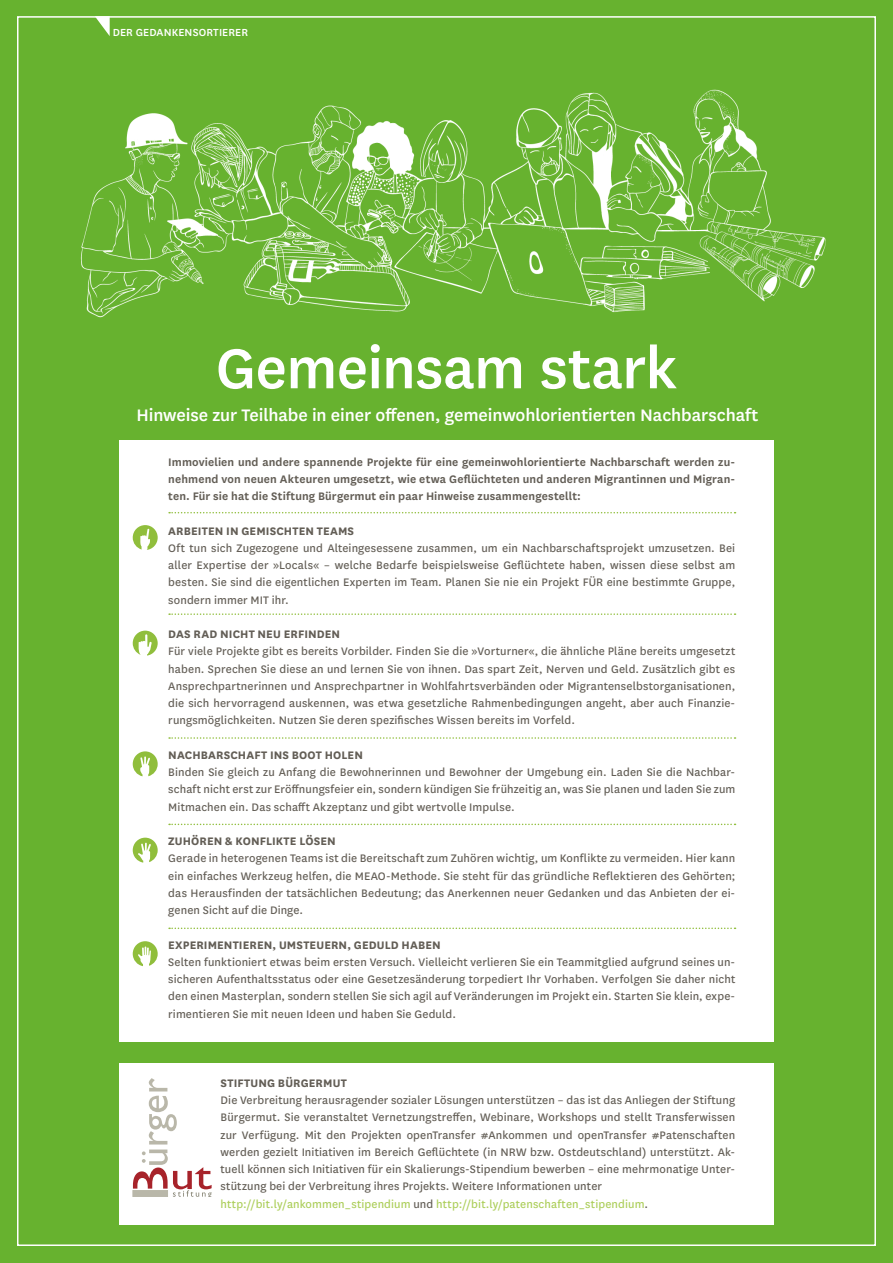
<style>
.page{position:relative;width:893px;height:1263px;background:#67b22f}
.page>*{position:absolute;margin:0;border:0;box-sizing:border-box;transform-origin:0 0}
.t1{font:500 65.55px "National";letter-spacing:-.01em;color:#fff}
.t2{font:500 19.5px "National";letter-spacing:-.005em;color:#fff}
.t3{font:12.75px/17.2px "National";letter-spacing:.01em;color:#635e56;text-align:justify}
.t4{font:600 12.75px/17.2px "National";letter-spacing:.01em;color:#635e56;text-align:justify}
.t5{font:700 12.75px "National";letter-spacing:.01em;color:#635e56}
.t6{font:500 12px "National";letter-spacing:.01em;color:#fff}
.s1{color:#acce5a}
</style>
<div class="page">
<svg style="left:95px;top:16px;width:15px;height:20px"></svg>
<div style="left:119px;top:440px;width:654px;height:602px;background:#fff"></div>
<div style="left:119px;top:1063px;width:654px;height:162px;background:#fff"></div>
<svg style="left:169px;top:512px;width:566px;height:1px"></svg>
<svg style="left:169px;top:613px;width:566px;height:2px"></svg>
<svg style="left:169px;top:737px;width:566px;height:2px"></svg>
<svg style="left:169px;top:824px;width:566px;height:1px"></svg>
<svg style="left:169px;top:927px;width:566px;height:2px"></svg>
<svg style="left:133px;top:525px;width:25px;height:25px"></svg>
<svg style="left:133px;top:631px;width:25px;height:25px"></svg>
<svg style="left:133px;top:751px;width:25px;height:25px"></svg>
<svg style="left:133px;top:838px;width:25px;height:25px"></svg>
<svg style="left:133px;top:941px;width:25px;height:25px"></svg>
<img style="left:80px;top:89px;width:746px;height:229px">
<svg style="left:133px;top:1078px;width:79px;height:118px"></svg>
<p class="t6" style="left:113px;top:24px;width:137px">DER GEDANKENSORTIERER</p>
<h1 class="t1" style="left:216px;top:324px;width:463px">Gemeinsam stark</h1>
<h2 class="t2" style="left:137px;top:402px;width:623px">Hinweise zur Teilhabe in einer offenen, gemeinwohlorientierten Nachbarschaft</h2>
<p class="t4" style="left:168px;top:452px;width:568px">Immovielien und andere spannende Projekte für eine gemeinwohlorientierte Nachbarschaft werden zu&shy;nehmend von neuen Akteuren umgesetzt, wie etwa Geflüchteten und anderen Migrantinnen und Migran&shy;ten. Für sie hat die Stiftung Bürgermut ein paar Hinweise zusammengestellt:</p>
<p class="t5" style="left:168px;top:522px;width:187px">ARBEITEN IN GEMISCHTEN TEAMS</p>
<p class="t3" style="left:168px;top:539px;width:568px">Oft tun sich Zugezogene und Alteingesessene zusammen, um ein Nachbarschaftsprojekt umzusetzen. Bei aller Expertise der »Locals« – welche Bedarfe beispielsweise Geflüchtete haben, wissen diese selbst am besten. Sie sind die eigentlichen Experten im Team. Planen Sie nie ein Projekt FÜR eine bestimmte Gruppe, sondern immer MIT ihr.</p>
<p class="t5" style="left:168px;top:625px;width:173px">DAS RAD NICHT NEU ERFINDEN</p>
<p class="t3" style="left:168px;top:642px;width:568px">Für viele Projekte gibt es bereits Vorbilder. Finden Sie die »Vorturner«, die ähnliche Pläne bereits umgesetzt haben. Sprechen Sie diese an und lernen Sie von ihnen. Das spart Zeit, Nerven und Geld. Zusätzlich gibt es Ansprechpartnerinnen und Ansprechpartner in Wohlfahrtsverbänden oder Migrantenselbstorganisationen, die sich hervorragend auskennen, was etwa gesetzliche Rahmenbedingungen angeht, aber auch Finanzie&shy;rungsmöglichkeiten. Nutzen Sie deren spezifisches Wissen bereits im Vorfeld.</p>
<p class="t5" style="left:168px;top:746px;width:196px">NACHBARSCHAFT INS BOOT HOLEN</p>
<p class="t3" style="left:168px;top:763px;width:569px">Binden Sie gleich zu Anfang die Bewohnerinnen und Bewohner der Umgebung ein. Laden Sie die Nachbar&shy;schaft nicht erst zur Eröffnungsfeier ein, sondern kündigen Sie frühzeitig an, was Sie planen und laden Sie zum Mitmachen ein. Das schafft Akzeptanz und gibt wertvolle Impulse.</p>
<p class="t5" style="left:168px;top:832px;width:169px">ZUHÖREN &amp; KONFLIKTE LÖSEN</p>
<p class="t3" style="left:168px;top:849px;width:569px">Gerade in heterogenen Teams ist die Bereitschaft zum Zuhören wichtig, um Konflikte zu vermeiden. Hier kann ein einfaches Werkzeug helfen, die MEAO-Methode. Sie steht für das gründliche Reflektieren des Gehörten; das Herausfinden der tatsächlichen Bedeutung; das Anerkennen neuer Gedanken und das Anbieten der ei&shy;genen Sicht auf die Dinge.</p>
<p class="t5" style="left:168px;top:936px;width:274px">EXPERIMENTIEREN, UMSTEUERN, GEDULD HABEN</p>
<p class="t3" style="left:168px;top:953px;width:568px">Selten funktioniert etwas beim ersten Versuch. Vielleicht verlieren Sie ein Teammitglied aufgrund seines un&shy;sicheren Aufenthaltsstatus oder eine Gesetzesänderung torpediert Ihr Vorhaben. Verfolgen Sie daher nicht den einen Masterplan, sondern stellen Sie sich agil auf Veränderungen im Projekt ein. Starten Sie klein, expe&shy;rimentieren Sie mit neuen Ideen und haben Sie Geduld.</p>
<p class="t5" style="left:221px;top:1074px;width:128px">STIFTUNG BÜRGERMUT</p>
<p class="t3" style="left:221px;top:1091px;width:516px;text-align:left">Die Verbreitung herausragender sozialer Lösungen unterstützen – das ist das Anliegen der Stiftung Bürgermut. Sie veranstaltet Vernetzungstreffen, Webinare, Workshops und stellt Transferwissen zur Verfügung. Mit den Projekten openTransfer #Ankommen und openTransfer #Patenschaften werden gezielt Initiativen im Bereich Geflüchtete (in NRW bzw. Ostdeutschland) unterstützt. Ak&shy;tuell können sich Initiativen für ein Skalierungs-Stipendium bewerben – eine mehrmonatige Unter&shy;stützung bei der Verbreitung ihres Projekts. Weitere Informationen unter <span class="s1">http://bit.ly/ankommen_stipendium</span> und <span class="s1">http://bit.ly/patenschaften_stipendium</span>.</p>
</div>
